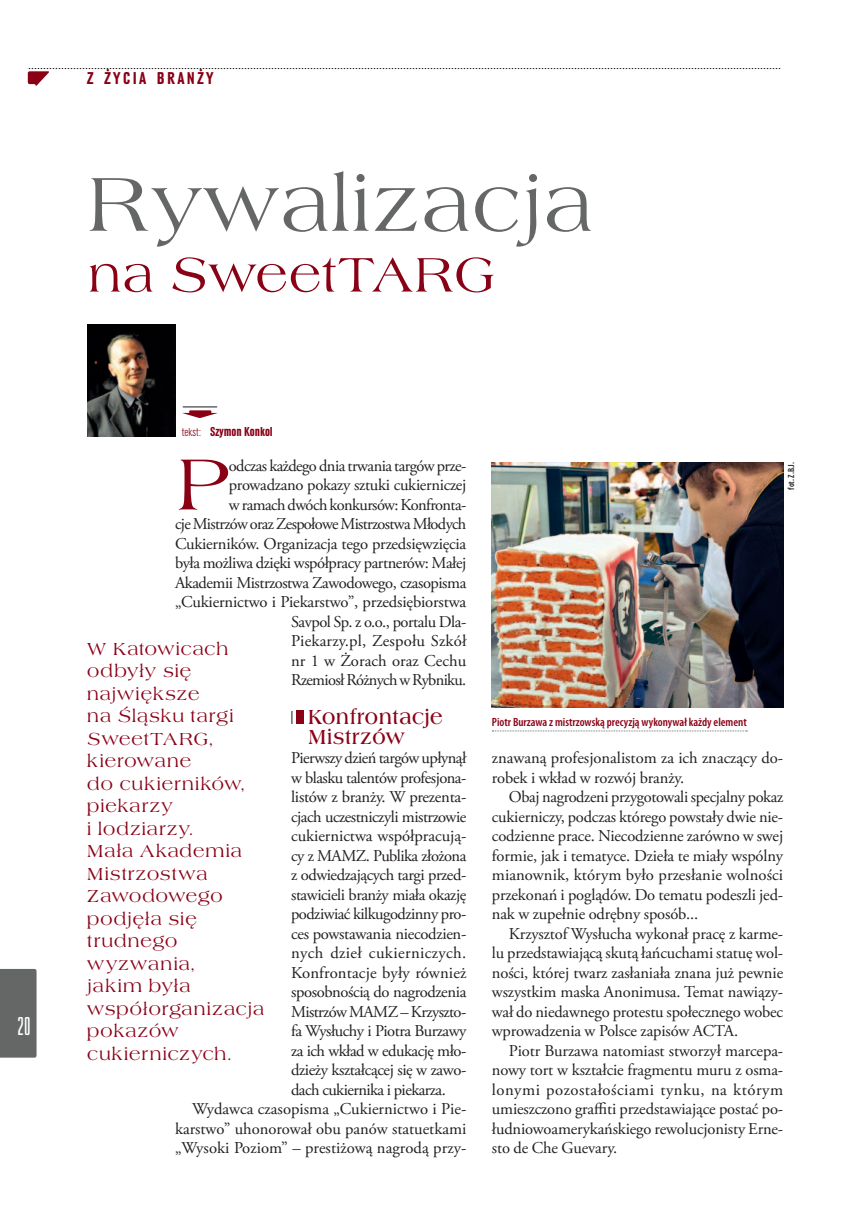
<style>
.page{position:relative;width:868px;height:1232px;background:#fff}
.page>*{position:absolute;margin:0;border:0;box-sizing:border-box;transform-origin:0 0}
.t1{font:78.9px "Americana TCE";color:#656767}
.t2{font:74.85px "Americana TCE";color:#8a0116}
.t3{font:50.1px "Americana TCE";color:#8a0116}
.t4{font:27px "Viking Got DCE";color:#fff}
.t5{font:700 21px/19.5px "Americana TCE";color:#8a0116;scale:.9 1}
.t6{font:18px/22.5px "Americana TCE";letter-spacing:.025em;color:#8a0116}
.t7{font:17.85px "URW Grotesk TCE Bol Con";letter-spacing:.145em;color:#8a0116}
.t8{font:16.5px/19.5px "Adobe Garamond Pro";letter-spacing:-.01em;color:#231f20;text-align:right}
.t9{font:16.5px "Adobe Garamond Pro";letter-spacing:-.03em;color:#231f20}
.t10{font:16.5px "Adobe Garamond Pro";letter-spacing:-.035em;color:#231f20}
.t11{font:16.5px "Adobe Garamond Pro";letter-spacing:.03em;color:#231f20}
.t12{font:16.5px "Adobe Garamond Pro";letter-spacing:.025em;color:#231f20}
.t13{font:13.5px "URW Grotesk TCE Bol Con";color:#8a0116}
.t14{font:600 condensed 12px "Myriad Pro";color:#8a0116}
.t15{font:600 condensed 9px "Myriad Pro";color:#231f20}
.s1{font-family:"URW Grotesk TCE Lig Con";font-size:12px}
</style>
<div class="page">
<div style="left:0;top:969px;width:37px;height:89px;background:#656767"></div>
<svg style="left:28px;top:68px;width:752px;height:18px"></svg>
<svg style="left:291px;top:711px;width:2px;height:13px"></svg>
<div style="left:296px;top:711px;width:7px;height:13px;background:#8a0116"></div>
<hr style="left:183px;top:406px;width:34px;height:2px;background:#656767">
<svg style="left:182px;top:413px;width:35px;height:5px"></svg>
<svg style="left:189px;top:410px;width:22px;height:4px"></svg>
<svg style="left:492px;top:731px;width:255px;height:1px"></svg>
<img style="left:87px;top:324px;width:88px;height:113px">
<img style="left:492px;top:462px;width:291px;height:245px">
<p class="t4" style="left:18px;top:1009px;width:14px">20</p>
<p class="t7" style="left:87px;top:71px;width:128px">Z ŻYCIA BRANŻY</p>
<p class="t1" style="left:86px;top:167px;width:509px">Rywalizacja</p>
<p class="t3" style="left:88px;top:251px;width:409px">na SweetTARG</p>
<p class="t13" style="left:182px;top:426px;width:93px"><span class="s1">tekst:</span> Szymon Konkol</p>
<p class="t8" style="left:175px;top:456px;width:293px">odczas każdego dnia trwania targów prze&shy;prowadzano pokazy sztuki cukierniczej<br>w ramach dwóch konkursów: Konfronta-<br>cje Mistrzów oraz Zespołowe Mistrzostwa Młodych Cukierników. Organizacja tego przedsięwzięcia była możliwa dzięki współpracy partnerów: Małej Akademii Mistrzostwa Zawodowego, czasopisma „Cukiernictwo i Piekarstwo”, przedsiębiorstwa Savpol Sp. z o.o., portalu Dla-<br>Piekarzy.pl, Zespołu Szkół<br>nr 1 w Żorach oraz Cechu<br>Rzemiosł Różnych w Rybniku.</p>
<p class="t5" style="left:308px;top:708px;width:152px">Konfrontacje<br>Mistrzów</p>
<p class="t10" style="left:291px;top:750px;width:177px">Pierwszy dzień targów upłynął</p>
<p class="t9" style="left:291px;top:769px;width:177px">w blasku talentów profesjona-</p>
<p class="t8" style="left:291px;top:788px;width:177px">listów z branży. W prezenta-</p>
<p class="t9" style="left:291px;top:808px;width:177px">cjach uczestniczyli mistrzowie</p>
<p class="t8" style="left:291px;top:827px;width:177px">cukiernictwa współpracują-</p>
<p class="t10" style="left:291px;top:847px;width:177px">cy z MAMZ. Publika złożona</p>
<p class="t8" style="left:291px;top:866px;width:177px">z odwiedzających targi przed-</p>
<p class="t9" style="left:291px;top:886px;width:177px">stawicieli branży miała okazję</p>
<p class="t9" style="left:291px;top:906px;width:177px">podziwiać kilkugodzinny pro-</p>
<p class="t8" style="left:291px;top:924px;width:177px">ces powstawania niecodzien-</p>
<p class="t12" style="left:291px;top:945px;width:177px">nych dzieł cukierniczych.</p>
<p class="t8" style="left:291px;top:963px;width:177px">Konfrontacje były również</p>
<p class="t8" style="left:291px;top:983px;width:177px">sposobnością do nagrodzenia</p>
<p class="t10" style="left:291px;top:1003px;width:177px">Mistrzów MAMZ – Krzyszto-</p>
<p class="t9" style="left:291px;top:1023px;width:177px">fa Wysłuchy i Piotra Burzawy</p>
<p class="t9" style="left:291px;top:1042px;width:177px">za ich wkład w edukację mło-</p>
<p class="t8" style="left:291px;top:1061px;width:177px">dzieży kształcącej się w zawo-</p>
<p class="t9" style="left:291px;top:1081px;width:156px">dach cukiernika i piekarza.</p>
<p class="t8" style="left:192px;top:1100px;width:276px">Wydawca czasopisma „Cukiernictwo i Pie-</p>
<p class="t8" style="left:175px;top:1119px;width:293px">karstwo” uhonorował obu panów statuetkami</p>
<p class="t8" style="left:175px;top:1139px;width:293px">„Wysoki Poziom” – prestiżową nagrodą przy-</p>
<p class="t2" style="left:175px;top:449px;width:58px">P</p>
<p class="t6" style="left:87px;top:638px;width:179px">W Katowicach odbyły się największe<br>na Śląsku targi<br>SweetTARG, kierowane<br>do cukierników, piekarzy<br>i lodziarzy.<br>Mała Akademia<br>Mistrzostwa<br>Zawodowego podjęła się trudnego wyzwania,<br>jakim była współorganizacja pokazów cukierniczych.</p>
<p class="t15" style="left:788px;top:490px;width:29px;rotate:-90deg">fot. Z.B.J.</p>
<p class="t14" style="left:492px;top:718px;width:256px">Piotr Burzawa z mistrzowską precyzją wykonywał każdy element</p>
<p class="t8" style="left:492px;top:749px;width:293px">znawaną profesjonalistom za ich znaczący do-</p>
<p class="t8" style="left:492px;top:768px;width:194px">robek i wkład w rozwój branży.</p>
<p class="t8" style="left:509px;top:788px;width:276px">Obaj nagrodzeni przygotowali specjalny pokaz</p>
<p class="t8" style="left:492px;top:807px;width:293px">cukierniczy, podczas którego powstały dwie nie-</p>
<p class="t8" style="left:492px;top:827px;width:293px">codzienne prace. Niecodzienne zarówno w swej</p>
<p class="t8" style="left:492px;top:846px;width:293px">formie, jak i tematyce. Dzieła te miały wspólny</p>
<p class="t8" style="left:492px;top:866px;width:293px">mianownik, którym było przesłanie wolności</p>
<p class="t8" style="left:492px;top:885px;width:293px">przekonań i poglądów. Do tematu podeszli jed-</p>
<p class="t8" style="left:492px;top:905px;width:208px">nak w zupełnie odrębny sposób...</p>
<p class="t8" style="left:509px;top:924px;width:276px">Krzysztof Wysłucha wykonał pracę z karme-</p>
<p class="t8" style="left:492px;top:944px;width:293px">lu przedstawiającą skutą łańcuchami statuę wol-</p>
<p class="t8" style="left:492px;top:963px;width:293px">ności, której twarz zasłaniała znana już pewnie</p>
<p class="t8" style="left:492px;top:983px;width:293px">wszystkim maska Anonimusa. Temat nawiązy-</p>
<p class="t8" style="left:492px;top:1002px;width:293px">wał do niedawnego protestu społecznego wobec</p>
<p class="t8" style="left:492px;top:1022px;width:248px">wprowadzenia w Polsce zapisów ACTA.</p>
<p class="t8" style="left:509px;top:1041px;width:276px">Piotr Burzawa natomiast stworzył marcepa-</p>
<p class="t8" style="left:492px;top:1061px;width:293px">nowy tort w kształcie fragmentu muru z osma-</p>
<p class="t11" style="left:492px;top:1081px;width:293px">lonymi pozostałościami tynku, na którym</p>
<p class="t8" style="left:492px;top:1100px;width:293px">umieszczono graffiti przedstawiające postać po-</p>
<p class="t8" style="left:492px;top:1119px;width:293px">łudniowoamerykańskiego rewolucjonisty Erne-</p>
<p class="t8" style="left:492px;top:1139px;width:127px">sto de Che Guevary.</p>
</div>
